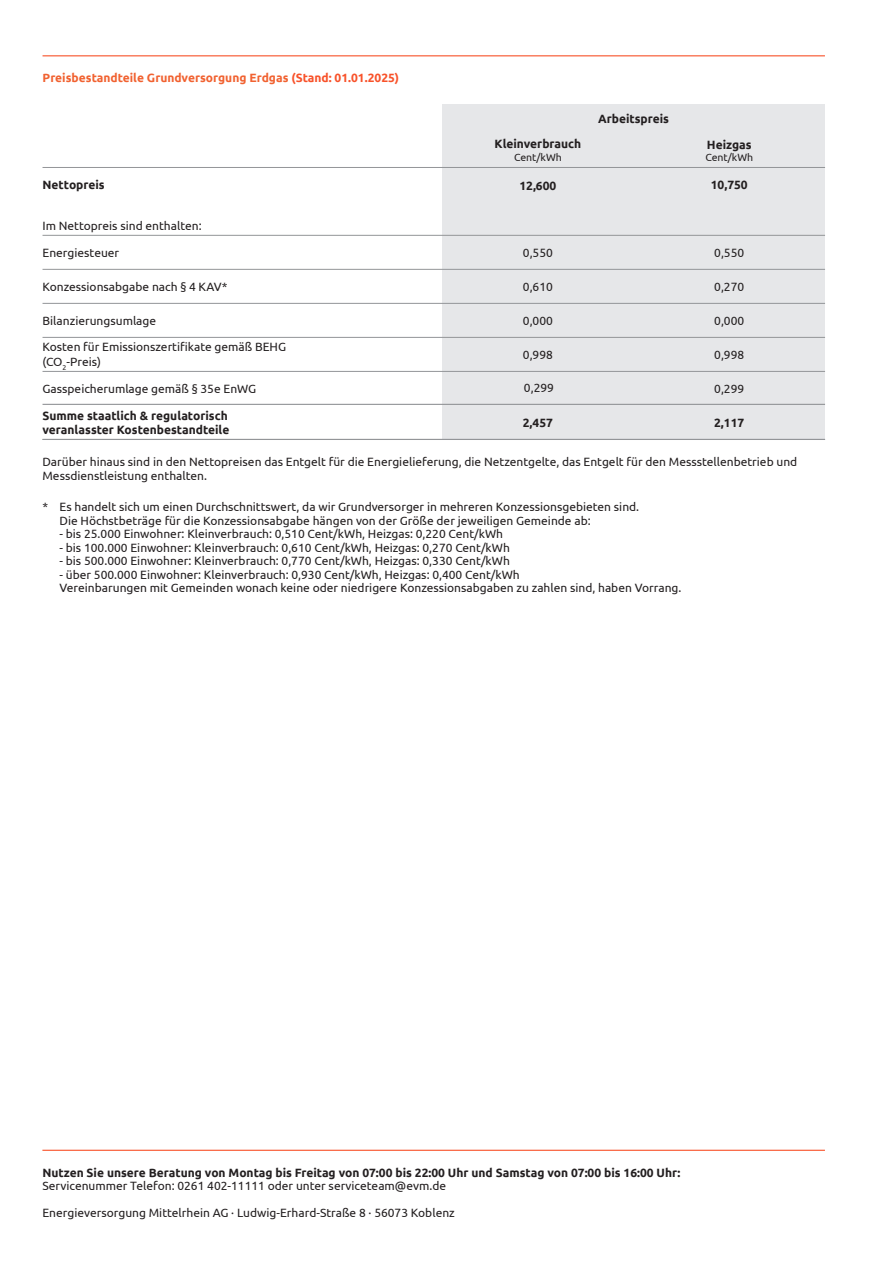
<style>
.page{position:relative;width:893px;height:1263px;background:#fff}
.page>*{position:absolute;margin:0;border:0;box-sizing:border-box;transform-origin:0 0}
._086_Bezeichung{font:12px/13.5px "Ubuntu";color:#231f20}
.Body{font:12px "Ubuntu";color:#231f20}
._086_Bezeichung-2{font:700 12px/14.4px "Ubuntu";color:#231f20}
.Body-2{font:700 12px "Ubuntu";color:#231f20}
._086_Bezeichung-3{font:700 12px "Ubuntu";color:#f16231}
._086_Bezeichung-4{font:10.5px "Ubuntu";color:#231f20}
.s1{color:#f8522a}
</style>
<div class="page">
<hr style="left:43px;top:55px;width:782px;height:1px;background:#f8522a">
<div style="left:442px;top:104px;width:383px;height:336px;background:#e6e7e9"></div>
<hr style="left:43px;top:235px;width:782px;height:1px;background:#939598">
<hr style="left:43px;top:167px;width:782px;height:1px;background:#939598">
<hr style="left:43px;top:269px;width:782px;height:1px;background:#939598">
<hr style="left:43px;top:303px;width:782px;height:1px;background:#939598">
<hr style="left:43px;top:337px;width:782px;height:1px;background:#939598">
<hr style="left:43px;top:371px;width:782px;height:1px;background:#939598">
<hr style="left:43px;top:404px;width:782px;height:1px;background:#939598">
<hr style="left:43px;top:439px;width:782px;height:1px;background:#939598">
<hr style="left:42px;top:1150px;width:783px;height:1px;background:#f8522a">
<p class="_086_Bezeichung-3" style="left:43px;top:70px;width:358px">Preisbestandteile Grundversorgung Erdgas <span class="s1">(Stand: 01.01.2025)</span></p>
<p class="_086_Bezeichung-2" style="left:494px;top:136px;width:88px">Kleinverbrauch</p>
<p class="_086_Bezeichung-4" style="left:514px;top:151px;width:49px">Cent/kWh</p>
<p class="_086_Bezeichung-2" style="left:598px;top:111px;width:73px">Arbeitspreis</p>
<p class="_086_Bezeichung-2" style="left:707px;top:137px;width:46px">Heizgas</p>
<p class="_086_Bezeichung-4" style="left:705px;top:150px;width:49px">Cent/kWh</p>
<p class="_086_Bezeichung-2" style="left:43px;top:177px;width:64px">Nettopreis</p>
<p class="_086_Bezeichung" style="left:43px;top:218px;width:161px">Im Nettopreis sind enthalten:</p>
<p class="_086_Bezeichung" style="left:43px;top:245px;width:78px">Energiesteuer</p>
<p class="_086_Bezeichung-2" style="left:519px;top:178px;width:39px">12,600</p>
<p class="_086_Bezeichung-2" style="left:711px;top:178px;width:39px">10,750</p>
<p class="_086_Bezeichung" style="left:714px;top:245px;width:32px">0,550</p>
<p class="_086_Bezeichung" style="left:714px;top:279px;width:32px">0,270</p>
<p class="_086_Bezeichung" style="left:714px;top:313px;width:32px">0,000</p>
<p class="_086_Bezeichung" style="left:714px;top:347px;width:32px">0,998</p>
<p class="_086_Bezeichung" style="left:714px;top:381px;width:32px">0,299</p>
<p class="_086_Bezeichung-2" style="left:714px;top:415px;width:32px">2,117</p>
<p class="_086_Bezeichung" style="left:43px;top:455px;width:756px">Darüber hinaus sind in den Nettopreisen das Entgelt für die Energielieferung, die Netzentgelte, das Entgelt für den Messstellenbetrieb und<br>Messdienstleistung enthalten.</p>
<p class="_086_Bezeichung" style="left:43px;top:500px;width:7px">*</p>
<p class="_086_Bezeichung" style="left:523px;top:245px;width:32px">0,550</p>
<p class="_086_Bezeichung" style="left:523px;top:279px;width:32px">0,610</p>
<p class="_086_Bezeichung" style="left:523px;top:313px;width:32px">0,000</p>
<p class="_086_Bezeichung" style="left:523px;top:347px;width:32px">0,998</p>
<p class="_086_Bezeichung" style="left:43px;top:279px;width:186px">Konzessionsabgabe nach § 4 KAV*</p>
<p class="_086_Bezeichung" style="left:43px;top:313px;width:115px">Bilanzierungsumlage</p>
<p class="_086_Bezeichung" style="left:43px;top:340px;width:245px;line-height:14.4px">Kosten für Emissionszertifikate gemäß BEHG (CO<sub>2</sub>-Preis)</p>
<p class="_086_Bezeichung" style="left:43px;top:381px;width:215px">Gasspeicherumlage gemäß § 35e EnWG</p>
<p class="_086_Bezeichung" style="left:524px;top:381px;width:32px">0,299</p>
<p class="_086_Bezeichung-2" style="left:43px;top:408px;width:188px">Summe staatlich &amp; regulatorisch veranlasster Kostenbestandteile</p>
<p class="_086_Bezeichung-2" style="left:523px;top:415px;width:32px">2,457</p>
<p class="_086_Bezeichung" style="left:60px;top:500px;width:581px">Es handelt sich um einen Durchschnittswert, da wir Grundversorger in mehreren Konzessionsgebieten sind.<br>Die Höchstbeträge für die Konzessionsabgabe hängen von der Größe der jeweiligen Gemeinde ab:</p>
<p class="_086_Bezeichung" style="left:60px;top:527px;width:445px">- bis 25.000 Einwohner: Kleinverbrauch: 0,510 Cent/kWh, Heizgas: 0,220 Cent/kWh</p>
<p class="_086_Bezeichung" style="left:60px;top:540px;width:452px">- bis 100.000 Einwohner: Kleinverbrauch: 0,610 Cent/kWh, Heizgas: 0,270 Cent/kWh</p>
<p class="_086_Bezeichung" style="left:60px;top:554px;width:452px">- bis 500.000 Einwohner: Kleinverbrauch: 0,770 Cent/kWh, Heizgas: 0,330 Cent/kWh</p>
<p class="_086_Bezeichung" style="left:60px;top:567px;width:623px">- über 500.000 Einwohner: Kleinverbrauch: 0,930 Cent/kWh, Heizgas: 0,400 Cent/kWh<br>Vereinbarungen mit Gemeinden wonach keine oder niedrigere Konzessionsabgaben zu zahlen sind, haben Vorrang.</p>
<p class="Body-2" style="left:42px;top:1165px;width:639px">Nutzen Sie unsere Beratung von Montag bis Freitag von 07:00 bis 22:00 Uhr und Samstag von 07:00 bis 16:00 Uhr:</p>
<p class="Body" style="left:42px;top:1178px;width:405px">Servicenummer Telefon: 0261 402-11111 oder unter serviceteam@evm.de</p>
<p class="Body" style="left:42px;top:1205px;width:414px">Energieversorgung Mittelrhein AG · Ludwig-Erhard-Straße 8 · 56073 Koblenz</p>
</div>
